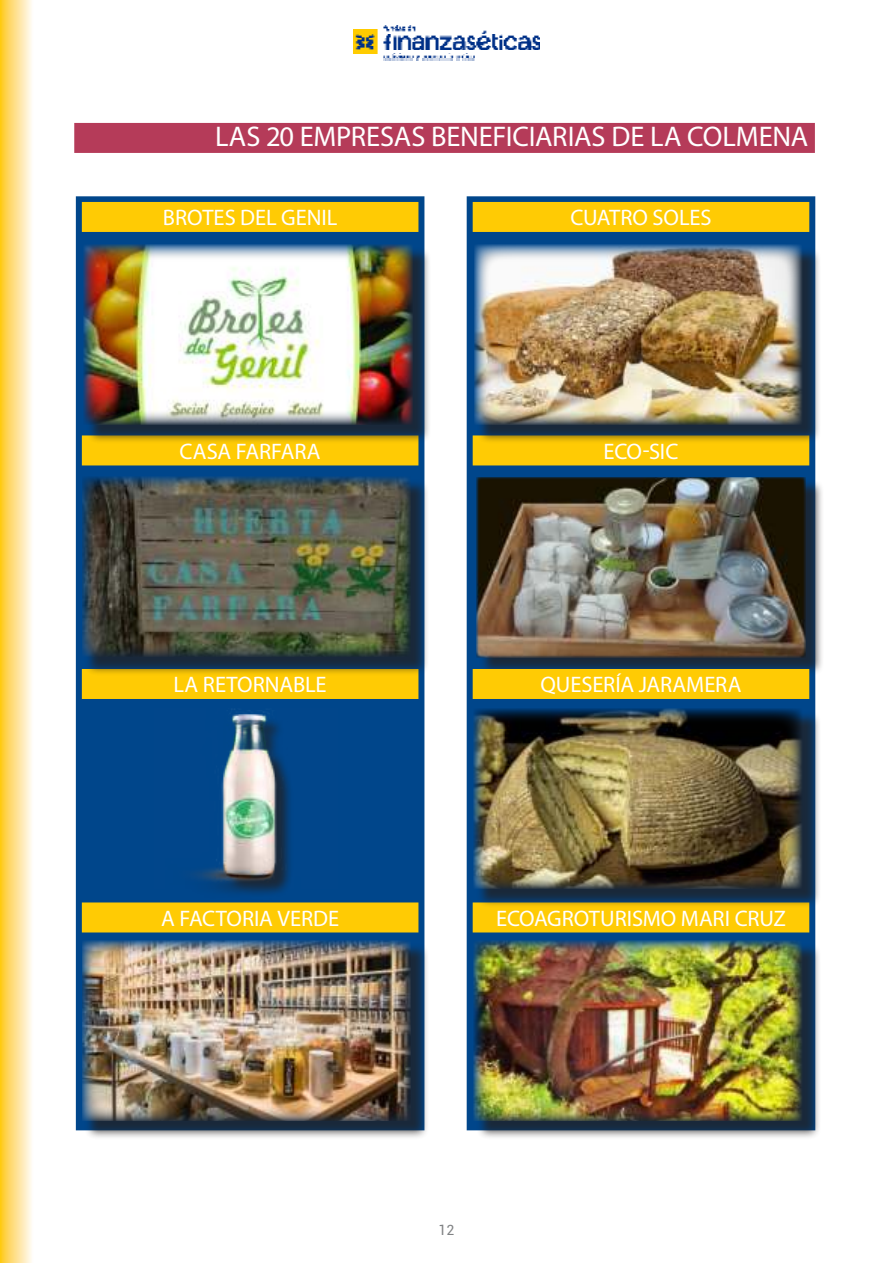
<style>
.page{position:relative;width:893px;height:1263px;background:#fff}
.page>*{position:absolute;margin:0;border:0;box-sizing:border-box;transform-origin:0 0}
.t1{font:28.5px "Myriad Pro";color:#fff}
.t2{font:22.5px "Myriad Pro";letter-spacing:-.005em;color:#fff}
.t3{font:14.1px "Roboto";color:#808284}
</style>
<div class="page">
<img style="left:353px;top:26px;width:187px;height:34px">
<img style="left:0;top:0;width:32px;height:1263px">
<div style="left:76px;top:196px;width:348px;height:934px;background:#00468b"></div>
<div style="left:82px;top:202px;width:336px;height:30px;background:#ffcb04"></div>
<div style="left:82px;top:435px;width:336px;height:30px;background:#ffcb04"></div>
<div style="left:82px;top:669px;width:336px;height:30px;background:#ffcb04"></div>
<div style="left:82px;top:902px;width:336px;height:30px;background:#ffcb04"></div>
<svg style="left:467px;top:196px;width:348px;height:934px;background:#054989"></svg>
<div style="left:473px;top:202px;width:336px;height:30px;background:#ffcb04"></div>
<div style="left:473px;top:435px;width:336px;height:30px;background:#ffcb04"></div>
<div style="left:479px;top:479px;width:345px;height:197px;background:#221f1f;opacity:.75"></div>
<img style="left:477px;top:477px;width:328px;height:180px">
<div style="left:473px;top:669px;width:336px;height:30px;background:#ffcb04"></div>
<div style="left:473px;top:902px;width:336px;height:30px;background:#ffcb04"></div>
<div style="left:85px;top:943px;width:345px;height:197px;background:#221f1f;opacity:.75"></div>
<img style="left:82px;top:941px;width:329px;height:180px">
<div style="left:86px;top:247px;width:345px;height:196px;background:#221f1f;opacity:.75"></div>
<img style="left:84px;top:245px;width:328px;height:180px">
<div style="left:85px;top:479px;width:345px;height:196px;background:#221f1f;opacity:.75"></div>
<img style="left:82px;top:477px;width:329px;height:180px">
<div style="left:476px;top:247px;width:345px;height:196px;background:#221f1f;opacity:.75"></div>
<img style="left:474px;top:245px;width:328px;height:180px">
<div style="left:476px;top:943px;width:345px;height:197px;background:#221f1f;opacity:.75"></div>
<img style="left:474px;top:941px;width:328px;height:180px">
<div style="left:476px;top:711px;width:345px;height:197px;background:#221f1f;opacity:.75"></div>
<img style="left:474px;top:709px;width:328px;height:180px">
<div style="left:180px;top:717px;width:114px;height:182px;background:#221f1f;opacity:.75"></div>
<img style="left:154px;top:709px;width:184px;height:180px">
<div style="left:74px;top:123px;width:741px;height:30px;background:#b53b59"></div>
<p class="t1" style="left:215px;top:123px;width:595px">LAS 20 EMPRESAS BENEFICIARIAS DE LA COLMENA</p>
<p class="t2" style="left:163px;top:207px;width:176px">BROTES DEL GENIL</p>
<p class="t2" style="left:570px;top:207px;width:143px">CUATRO SOLES</p>
<p class="t2" style="left:180px;top:440px;width:143px">CASA FARFARA</p>
<p class="t2" style="left:604px;top:440px;width:76px">ECO-SIC</p>
<p class="t2" style="left:174px;top:673px;width:155px">LA RETORNABLE</p>
<p class="t2" style="left:541px;top:673px;width:202px">QUESERÍA JARAMERA</p>
<p class="t2" style="left:161px;top:907px;width:180px">A FACTORIA VERDE</p>
<p class="t2" style="left:496px;top:907px;width:291px">ECOAGROTURISMO MARI CRUZ</p>
<p class="t3" style="left:439px;top:1224px;width:17px">12</p>
</div>
